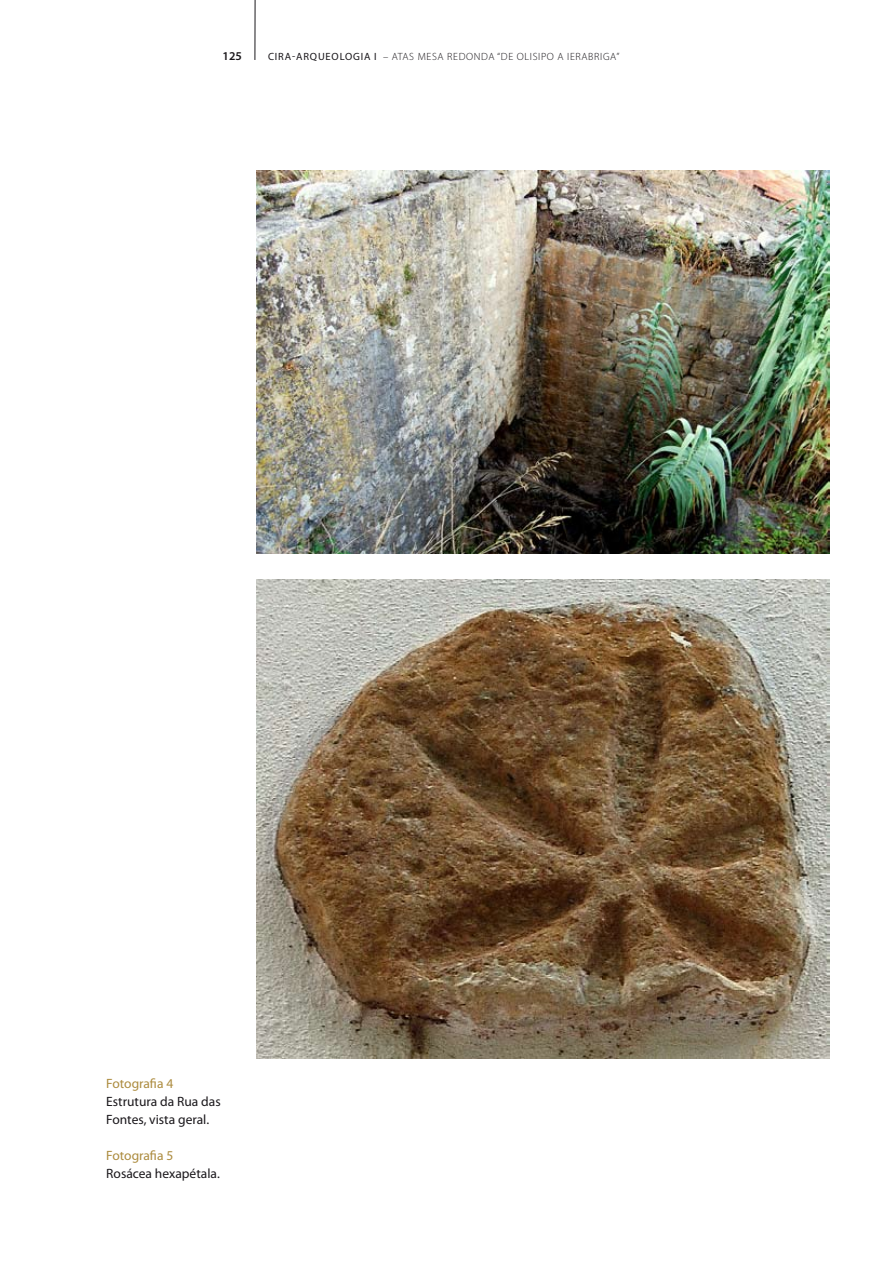
<style>
.page{position:relative;width:893px;height:1263px;background:#fff}
.page>*{position:absolute;margin:0;border:0;box-sizing:border-box;transform-origin:0 0}
.t1{font:13.5px/18px "Myriad Pro";color:#1a171b}
.t2{font:13.5px "Myriad Pro";letter-spacing:-.02em;color:#ac8b3e}
.t3{font:600 12px "Myriad Pro";color:#1a171b}
.t4{font:300 10.5px "Myriad Pro";letter-spacing:.06em;color:#1a171b}
.s1{font-weight:400}
</style>
<div class="page">
<hr style="left:255px;top:0;width:1px;height:60px;background:#1a171b">
<img style="left:256px;top:170px;width:573px;height:383px">
<img style="left:256px;top:579px;width:573px;height:480px">
<p class="t3" style="left:223px;top:48px;width:21px">125</p>
<p class="t4" style="left:268px;top:50px;width:353px"><span class="s1">Cira-Arqueologia I</span> – ATAS MESA REDONDA “DE OLISIPO A IERABRIGA”</p>
<p class="t2" style="left:106px;top:1075px;width:69px">Fotografia 4</p>
<p class="t1" style="left:106px;top:1092px;width:116px">Estrutura da Rua das<br>Fontes, vista geral.</p>
<p class="t2" style="left:106px;top:1147px;width:69px">Fotografia 5</p>
<p class="t1" style="left:106px;top:1164px;width:115px">Rosácea hexapétala.</p>
</div>
